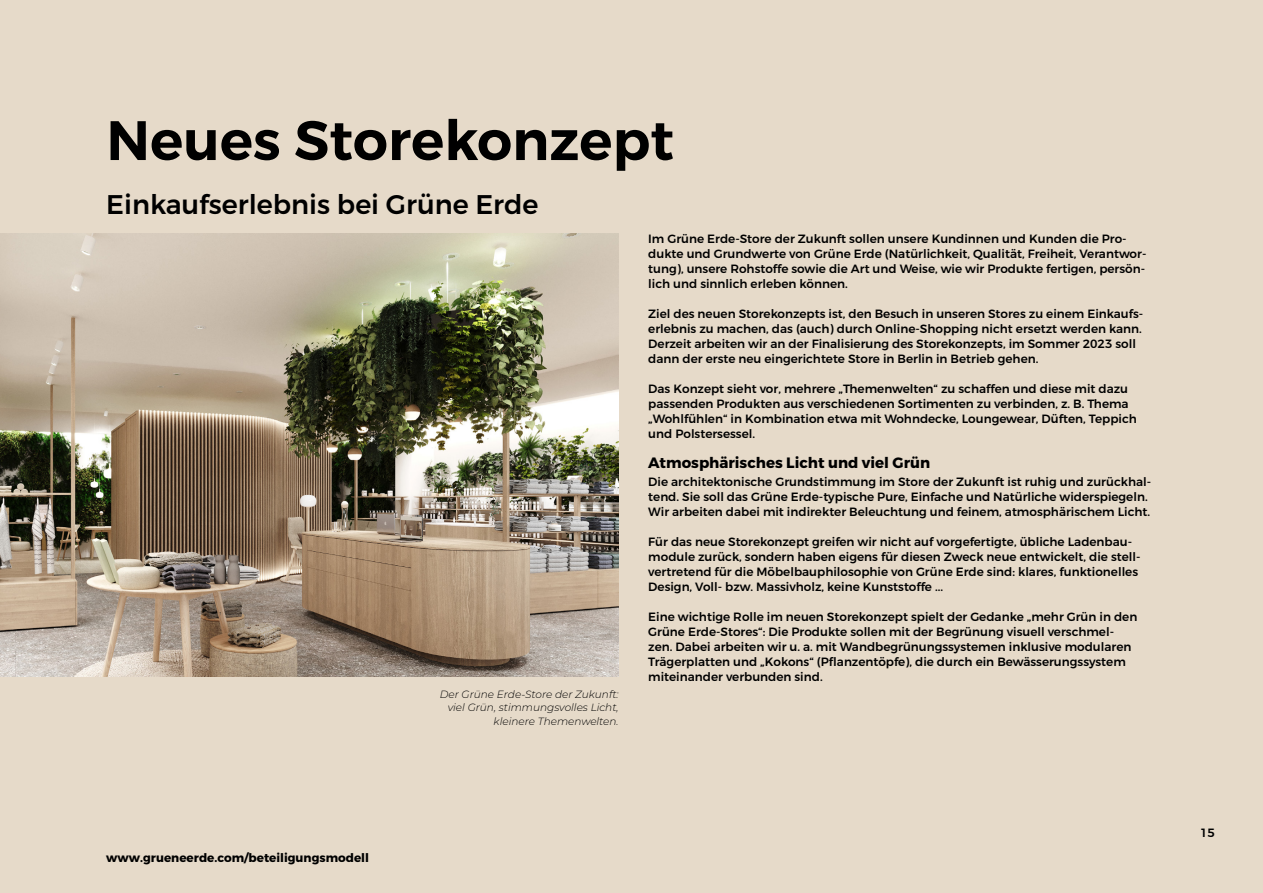
<style>
.page{position:relative;width:1263px;height:893px;background:#e6dac9}
.page>*{position:absolute;margin:0;border:0;box-sizing:border-box;transform-origin:0 0}
.t1{font:600 55.5px "Montserrat";color:#000}
.t2{font:500 27px "Montserrat";color:#000}
.t3{font:700 15px "Montserrat";color:#000}
.t4{font:500 12px/15px "Montserrat";color:#000}
.t5{font:700 12px "Montserrat";color:#000}
.t6{font:italic 300 10.5px/13.5px "Montserrat";color:#000;text-align:right}
</style>
<div class="page">
<img style="left:0;top:233px;width:619px;height:443px">
<h1 class="t1" style="left:106px;top:106px;width:569px">Neues Storekonzept</h1>
<h2 class="t2" style="left:106px;top:188px;width:434px">Einkaufserlebnis bei Grüne Erde</h2>
<p class="t4" style="left:648px;top:231px;width:500px">Im Grüne Erde-Store der Zukunft sollen unsere Kundinnen und Kunden die Pro&shy;dukte und Grundwerte von Grüne Erde (Natürlichkeit, Qualität, Freiheit, Verantwor&shy;tung), unsere Rohstoffe sowie die Art und Weise, wie wir Produkte fertigen, persön&shy;lich und sinnlich erleben können.</p>
<p class="t4" style="left:648px;top:306px;width:496px">Ziel des neuen Storekonzepts ist, den Besuch in unseren Stores zu einem Einkaufs&shy;erlebnis zu machen, das (auch) durch Online-Shopping nicht ersetzt werden kann.<br>Derzeit arbeiten wir an der Finalisierung des Storekonzepts, im Sommer 2023 soll dann der erste neu eingerichtete Store in Berlin in Betrieb gehen.</p>
<p class="t4" style="left:648px;top:381px;width:490px">Das Konzept sieht vor, mehrere „Themenwelten“ zu schaffen und diese mit dazu passenden Produkten aus verschiedenen Sortimenten zu verbinden, z. B. Thema „Wohlfühlen“ in Kombination etwa mit Wohndecke, Loungewear, Düften, Teppich und Polstersessel.</p>
<p class="t3" style="left:648px;top:453px;width:283px">Atmosphärisches Licht und viel Grün</p>
<p class="t4" style="left:648px;top:474px;width:504px">Die architektonische Grundstimmung im Store der Zukunft ist ruhig und zurückhal&shy;tend. Sie soll das Grüne Erde-typische Pure, Einfache und Natürliche widerspiegeln.<br>Wir arbeiten dabei mit indirekter Beleuchtung und feinem, atmosphärischem Licht.</p>
<p class="t4" style="left:648px;top:534px;width:494px">Für das neue Storekonzept greifen wir nicht auf vorgefertigte, übliche Ladenbau&shy;module zurück, sondern haben eigens für diesen Zweck neue entwickelt, die stell&shy;vertretend für die Möbelbauphilosophie von Grüne Erde sind: klares, funktionelles Design, Voll- bzw. Massivholz, keine Kunststoffe ...</p>
<p class="t4" style="left:648px;top:609px;width:490px">Eine wichtige Rolle im neuen Storekonzept spielt der Gedanke „mehr Grün in den Grüne Erde-Stores“: Die Produkte sollen mit der Begrünung visuell verschmel&shy;zen. Dabei arbeiten wir u. a. mit Wandbegrünungssystemen inklusive modularen Trägerplatten und „Kokons“ (Pflanzentöpfe), die durch ein Bewässerungssystem miteinander verbunden sind.</p>
<p class="t5" style="left:106px;top:850px;width:264px">www.grueneerde.com/beteiligungsmodell</p>
<p class="t6" style="left:440px;top:687px;width:180px">Der Grüne Erde-Store der Zukunft: viel Grün, stimmungsvolles Licht, kleinere Themenwelten.</p>
<p class="t4" style="left:1200px;top:826px;width:16px">15</p>
</div>
